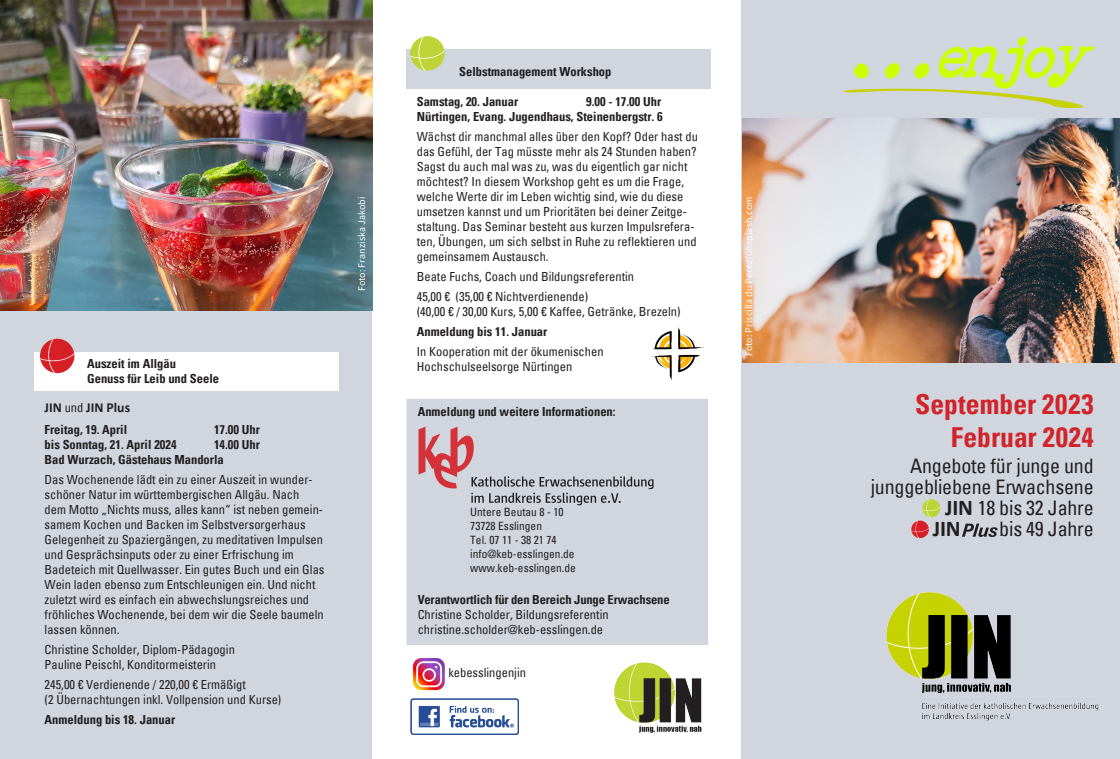
<style>
.page{position:relative;width:1120px;height:759px;background:#fff}
.page>*{position:absolute;margin:0;border:0;box-sizing:border-box;transform-origin:0 0}
.Titel_Supria{font:700 condensed 27.5px "Univers";letter-spacing:.005em;color:#d1232a}
.Fließtext{font:700 22.5px "Calibri";color:#231f20}
.Fließtext-2{font:condensed 20px "Univers";letter-spacing:-.01em;color:#231f20}
.Fließtext-3{font:700 13.75px "Calibri";color:#231f20}
.Fließtext-4{font:condensed 12.5px/15px "Univers";color:#231f20}
.Titel_Supria-2{font:700 condensed 12.5px "Univers";color:#231f20}
.Fließtext-5{font:700 condensed 12.5px "Univers";color:#231f20}
.DATEN{font:700 condensed 12.5px "Univers";color:#231f20}
.Titel_Supria-3{font:condensed 12.5px/15px "Univers";color:#231f20}
.Anmeldung{font:700 condensed 12.5px "Univers";color:#231f20}
.Fließtext-6{font:condensed 11.5px "Univers";color:#231f20}
.Zwischenzeile{font:10px "Source Sans Pro";letter-spacing:.01em;color:#fff}
.s1{font-family:"Univers";font-weight:400;font-stretch:condensed;font-size:12.5px}
.s2{font-family:"Calibri";font-weight:700;font-stretch:normal;font-size:22.5px}
</style>
<div class="page">
<div style="left:0;top:0;width:1120px;height:758px;background:#d1d6de"></div>
<img style="left:886px;top:592px;width:213px;height:129px">
<div style="left:372px;top:0;width:369px;height:758px;background:#fff"></div>
<div style="left:405px;top:397px;width:304px;height:249px;background:#d1d6de;border:1px solid #fff"></div>
<svg style="left:418px;top:426px;width:235px;height:79px"></svg>
<img style="left:410px;top:698px;width:109px;height:36px">
<img style="left:614px;top:662px;width:88px;height:71px">
<img style="left:742px;top:119px;width:378px;height:244px">
<svg style="left:962px;top:523px;width:35px;height:13px"></svg>
<svg style="left:911px;top:498px;width:29px;height:40px"></svg>
<div style="left:406px;top:49px;width:304px;height:40px;background:#d1d6de"></div>
<svg style="left:410px;top:36px;width:35px;height:35px"></svg>
<div style="left:34px;top:352px;width:304px;height:39px;background:#fff"></div>
<svg style="left:40px;top:338px;width:34px;height:35px"></svg>
<img style="left:0;top:0;width:372px;height:311px">
<img style="left:412px;top:658px;width:33px;height:33px">
<svg style="left:843px;top:36px;width:251px;height:72px"></svg>
<img style="left:651px;top:327px;width:52px;height:52px">
<p class="Titel_Supria-2" style="left:459px;top:63px;width:154px">Selbstmanagement Workshop</p>
<p class="DATEN" style="left:417px;top:93px;width:103px">Samstag, 20. Januar</p>
<p class="DATEN" style="left:586px;top:93px;width:76px">9.00 - 17.00 Uhr</p>
<p class="DATEN" style="left:417px;top:108px;width:247px">Nürtingen, Evang. Jugendhaus, Steinenbergstr. 6</p>
<p class="Fließtext-4" style="left:417px;top:128px;width:283px">Wächst dir manchmal alles über den Kopf? Oder hast du das Gefühl, der Tag müsste mehr als 24 Stunden haben?<br>Sagst du auch mal was zu, was du eigentlich gar nicht möchtest? In diesem Workshop geht es um die Frage, welche Werte dir im Leben wichtig sind, wie du diese umsetzen kannst und um Prioritäten bei deiner Zeitge&shy;staltung. Das Seminar besteht aus kurzen Impulsrefera&shy;ten, Übungen, um sich selbst in Ruhe zu reflektieren und gemeinsamem Austausch.</p>
<p class="Fließtext-4" style="left:417px;top:268px;width:219px">Beate Fuchs, Coach und Bildungsreferentin</p>
<p class="Fließtext-4" style="left:417px;top:288px;width:265px">45,00 € (35,00 € Nichtverdienende)<br>(40,00 € / 30,00 Kurs, 5,00 € Kaffee, Getränke, Brezeln)</p>
<p class="Anmeldung" style="left:417px;top:323px;width:132px">Anmeldung bis 11. Januar</p>
<p class="Fließtext-4" style="left:417px;top:343px;width:188px">In Kooperation mit der ökumenischen</p>
<p class="Zwischenzeile" style="left:355px;top:291px;width:96px;rotate:-90deg">Foto: Franziska Jakobi</p>
<p class="Titel_Supria-2" style="left:87px;top:356px;width:90px">Auszeit im Allgäu</p>
<p class="Fließtext-4" style="left:417px;top:358px;width:157px">Hochschulseelsorge Nürtingen</p>
<p class="Titel_Supria-2" style="left:87px;top:371px;width:133px">Genuss für Leib und Seele</p>
<p class="Fließtext-3" style="left:45px;top:398px;width:87px">JIN <span class="s1">und</span> JIN Plus</p>
<p class="Fließtext-5" style="left:45px;top:421px;width:84px">Freitag, 19. April</p>
<p class="Fließtext-5" style="left:214px;top:421px;width:47px">17.00 Uhr</p>
<p class="Fließtext-5" style="left:45px;top:436px;width:133px">bis Sonntag, 21. April 2024</p>
<p class="Fließtext-5" style="left:214px;top:436px;width:47px">14.00 Uhr</p>
<p class="Fließtext-5" style="left:45px;top:451px;width:181px">Bad Wurzach, Gästehaus Mandorla</p>
<p class="Fließtext-4" style="left:45px;top:471px;width:281px">Das Wochenende lädt ein zu einer Auszeit in wunder&shy;schöner Natur im württembergischen Allgäu. Nach<br>dem Motto „Nichts muss, alles kann“ ist neben gemein&shy;samem Kochen und Backen im Selbstversorgerhaus Gelegenheit zu Spaziergängen, zu meditativen Impulsen und Gesprächsinputs oder zu einer Erfrischung im Badeteich mit Quellwasser. Ein gutes Buch und ein Glas Wein laden ebenso zum Entschleunigen ein. Und nicht zuletzt wird es einfach ein abwechslungsreiches und fröhliches Wochenende, bei dem wir die Seele baumeln lassen können.</p>
<p class="Fließtext-4" style="left:45px;top:641px;width:192px">Christine Scholder, Diplom-Pädagogin</p>
<p class="Fließtext-4" style="left:45px;top:656px;width:173px">Pauline Peischl, Konditormeisterin</p>
<p class="Fließtext-4" style="left:45px;top:676px;width:203px">245,00 € Verdienende / 220,00 € Ermäßigt</p>
<p class="Fließtext-4" style="left:45px;top:691px;width:238px">(2 Übernachtungen inkl. Vollpension und Kurse)</p>
<p class="Anmeldung" style="left:45px;top:711px;width:132px">Anmeldung bis 18. Januar</p>
<p class="Titel_Supria-2" style="left:418px;top:404px;width:199px">Anmeldung und weitere Informationen:</p>
<p class="Fließtext-6" style="left:470px;top:504px;width:95px">Untere Beutau 8 - 10</p>
<p class="Fließtext-6" style="left:470px;top:518px;width:73px">73728 Esslingen</p>
<p class="Fließtext-6" style="left:470px;top:532px;width:88px">Tel. 07 11 - 38 21 74</p>
<p class="Fließtext-6" style="left:470px;top:546px;width:106px">info@keb-esslingen.de</p>
<p class="Fließtext-6" style="left:470px;top:559px;width:107px">www.keb-esslingen.de</p>
<p class="Titel_Supria-2" style="left:418px;top:591px;width:253px">Verantwortlich für den Bereich Junge Erwachsene</p>
<p class="Titel_Supria-3" style="left:418px;top:606px;width:192px">Christine Scholder, Bildungsreferentin christine.scholder@keb-esslingen.de</p>
<p class="Fließtext-4" style="left:448px;top:664px;width:79px">kebesslingenjin</p>
<p class="Zwischenzeile" style="left:742px;top:356px;width:161px;rotate:-90deg">Foto: Priscilla du Perez/unsplash.com</p>
<p class="Titel_Supria" style="left:915px;top:387px;width:180px">September 2023</p>
<p class="Titel_Supria" style="left:951px;top:420px;width:144px">Februar 2024</p>
<p class="Fließtext-2" style="left:910px;top:452px;width:185px">Angebote für junge und</p>
<p class="Fließtext-2" style="left:871px;top:473px;width:224px">junggebliebene Erwachsene</p>
<p class="Fließtext-2" style="left:945px;top:494px;width:150px"><span class="s2">JIN</span> 18 bis 32 Jahre</p>
<p class="Fließtext" style="left:933px;top:512px;width:29px">JIN</p>
<p class="Fließtext-2" style="left:999px;top:516px;width:96px">bis 49 Jahre</p>
</div>
